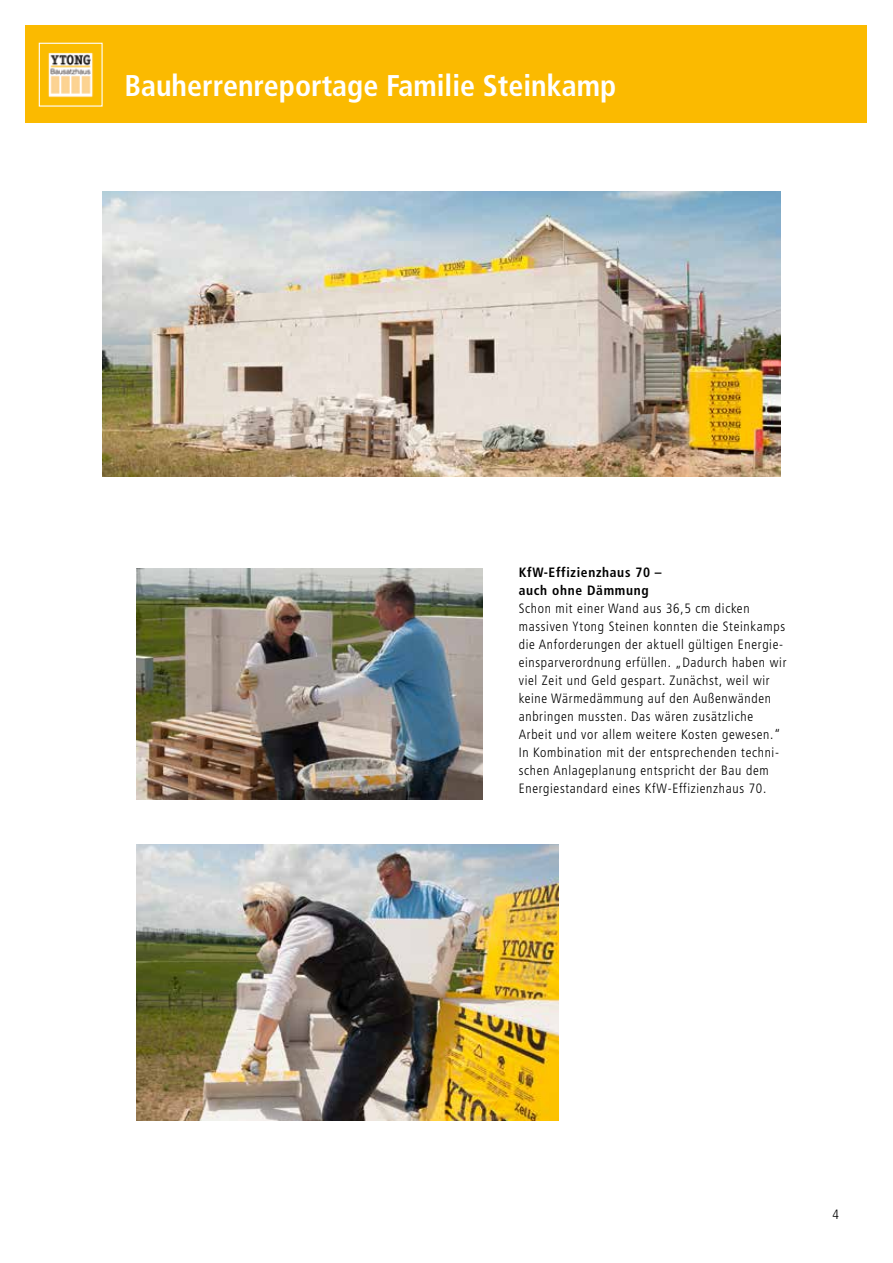
<style>
.page{position:relative;width:893px;height:1263px;background:#fff}
.page>*{position:absolute;margin:0;border:0;box-sizing:border-box;transform-origin:0 0}
.t1{font:700 condensed 30px "Frutiger";color:#fff}
.t2{font:300 condensed 13.5px/18px "Frutiger";letter-spacing:.05em;color:#000}
.t3{font:700 condensed 13.5px/18px "Frutiger";letter-spacing:.05em;color:#000}
</style>
<div class="page">
<div style="left:26px;top:26px;width:841px;height:97px;background:#fbba00"></div>
<img style="left:48px;top:52px;width:46px;height:46px">
<div style="left:39px;top:43px;width:64px;height:64px;border:1px solid #fff"></div>
<img style="left:136px;top:844px;width:422px;height:277px">
<img style="left:136px;top:568px;width:346px;height:232px">
<img style="left:102px;top:191px;width:679px;height:286px">
<h1 class="t1" style="left:124px;top:67px;width:493px">Bauherrenreportage Familie Steinkamp</h1>
<p class="t3" style="left:519px;top:563px;width:144px">KfW-Effizienzhaus 70 – auch ohne Dämmung</p>
<p class="t2" style="left:519px;top:599px;width:269px">Schon mit einer Wand aus 36,5 cm dicken massiven Ytong Steinen konnten die Steinkamps die Anforderungen der aktuell gültigen Energie&shy;einsparverordnung erfüllen. „Dadurch haben wir viel Zeit und Geld gespart. Zunächst, weil wir keine Wärmedämmung auf den Außenwänden anbringen mussten. Das wären zusätzliche Arbeit und vor allem weitere Kosten gewesen.“ In Kombination mit der entsprechenden techni&shy;schen Anlageplanung entspricht der Bau dem Energiestandard eines KfW-Effizienzhaus 70.</p>
<p class="t2" style="left:833px;top:1205px;width:8px">4</p>
</div>
